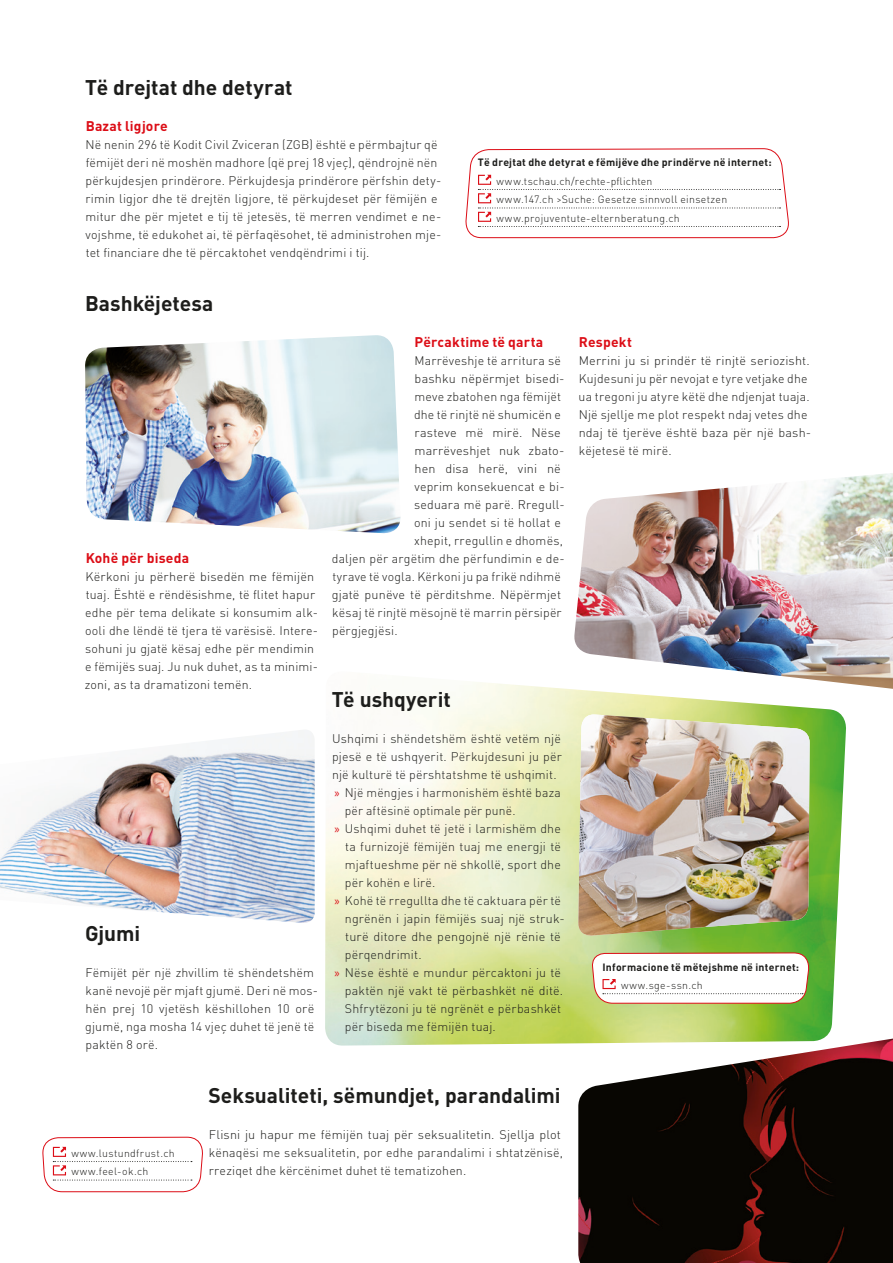
<style>
.page{position:relative;width:893px;height:1263px;background:#fff}
.page>*{position:absolute;margin:0;border:0;box-sizing:border-box;transform-origin:0 0}
.t1{font:700 21px "DINOT";color:#1d1d1b}
.t2{font:700 13.8px "DINOT";letter-spacing:.01em;color:#dc0d16}
.t3{font:300 12.3px/18px "DINOT";letter-spacing:.015em;color:#1d1d1b}
.t4{font:300 10.5px/18.5px "DINOT";letter-spacing:.03em;color:#1d1d1b}
.t5{font:700 10.5px "DINOT";letter-spacing:.02em;color:#1d1d1b}
.s1{font-family:"Myriad Pro";font-weight:400;color:#dc0d16}
</style>
<div class="page">
<img style="left:325px;top:682px;width:521px;height:364px">
<img style="left:85px;top:335px;width:316px;height:199px">
<img style="left:573px;top:473px;width:320px;height:216px">
<svg style="left:465px;top:149px;width:324px;height:90px"></svg>
<img style="left:578px;top:714px;width:232px;height:223px">
<svg style="left:591px;top:953px;width:220px;height:51px"></svg>
<img style="left:0;top:730px;width:315px;height:193px">
<img style="left:578px;top:1038px;width:315px;height:225px">
<svg style="left:42px;top:1136px;width:161px;height:57px"></svg>
<h1 class="t1" style="left:85px;top:73px;width:209px">Të drejtat dhe detyrat</h1>
<p class="t2" style="left:86px;top:116px;width:84px">Bazat ligjore</p>
<p class="t3" style="left:85px;top:135px;width:357px">Në nenin 296 të Kodit Civil Zviceran (ZGB) është e përmbajtur që fëmijët deri në moshën madhore (që prej 18 vjeç), qëndrojnë nën përkujdesjen prindërore. Përkujdesja prindërore përfshin dety&shy;rimin ligjor dhe të drejtën ligjore, të përkujdeset për fëmijën e mitur dhe për mjetet e tij të jetesës, të merren vendimet e ne&shy;vojshme, të edukohet ai, të përfaqësohet, të administrohen mje&shy;tet financiare dhe të përcaktohet vendqëndrimi i tij.</p>
<h1 class="t1" style="left:85px;top:289px;width:130px">Bashkëjetesa</h1>
<p class="t5" style="left:478px;top:155px;width:295px">Të drejtat dhe detyrat e fëmijëve dhe prindërve në internet:</p>
<p class="t4" style="left:497px;top:171px;width:232px">www.tschau.ch/rechte-pflichten<br>www.147.ch &gt;Suche: Gesetze sinnvoll einsetzen www.projuventute-elternberatung.ch</p>
<p class="t2" style="left:86px;top:548px;width:105px">Kohë për biseda</p>
<p class="t3" style="left:85px;top:567px;width:235px">Kërkoni ju përherë bisedën me fëmijën tuaj. Është e rëndësishme, të flitet hapur edhe për tema delikate si konsumim alk&shy;ooli dhe lëndë të tjera të varësisë. Intere&shy;sohuni ju gjatë kësaj edhe për mendimin e fëmijës suaj. Ju nuk duhet, as ta minimi&shy;zoni, as ta dramatizoni temën.</p>
<h1 class="t1" style="left:85px;top:919px;width:57px">Gjumi</h1>
<p class="t3" style="left:85px;top:963px;width:234px">Fëmijët për një zhvillim të shëndetshëm kanë nevojë për mjaft gjumë. Deri në mos&shy;hën prej 10 vjetësh këshillohen 10 orë gjumë, nga mosha 14 vjeç duhet të jenë të paktën 8 orë.</p>
<p class="t2" style="left:415px;top:332px;width:130px">Përcaktime të qarta</p>
<p class="t3" style="left:414px;top:351px;width:148px">Marrëveshje të arritura së</p>
<p class="t3" style="left:415px;top:369px;width:152px">bashku nëpërmjet bisedi-</p>
<p class="t3" style="left:414px;top:387px;width:148px">meve zbatohen nga fëmijët</p>
<p class="t3" style="left:414px;top:405px;width:148px">dhe të rinjtë në shumicën e</p>
<p class="t3" style="left:414px;top:423px;width:148px">rasteve më mirë. Nëse</p>
<p class="t3" style="left:414px;top:441px;width:152px">marrëveshjet nuk zbato-</p>
<p class="t3" style="left:415px;top:459px;width:148px">hen disa herë, vini në</p>
<p class="t3" style="left:415px;top:477px;width:152px">veprim konsekuencat e bi-</p>
<p class="t3" style="left:414px;top:495px;width:152px">seduara më parë. Rregull-</p>
<p class="t3" style="left:414px;top:513px;width:148px">oni ju sendet si të hollat e</p>
<p class="t3" style="left:414px;top:531px;width:150px">xhepit, rregullin e dhomës,</p>
<p class="t3" style="left:332px;top:549px;width:234px">daljen për argëtim dhe përfundimin e de-</p>
<p class="t3" style="left:332px;top:567px;width:230px">tyrave të vogla. Kërkoni ju pa frikë ndihmë</p>
<p class="t3" style="left:332px;top:585px;width:231px">gjatë punëve të përditshme. Nëpërmjet</p>
<p class="t3" style="left:332px;top:603px;width:231px">kësaj të rinjtë mësojnë të marrin përsipër</p>
<p class="t3" style="left:332px;top:621px;width:67px">përgjegjësi.</p>
<h1 class="t1" style="left:332px;top:685px;width:121px">Të ushqyerit</h1>
<p class="t3" style="left:332px;top:729px;width:230px">Ushqimi i shëndetshëm është vetëm një</p>
<p class="t3" style="left:332px;top:747px;width:231px">pjesë e të ushqyerit. Përkujdesuni ju për</p>
<p class="t3" style="left:332px;top:765px;width:226px">një kulturë të përshtatshme të ushqimit.</p>
<p class="t3" style="left:334px;top:783px;width:228px"><span class="s1">»</span> Një mëngjes i harmonishëm është baza</p>
<p class="t3" style="left:345px;top:801px;width:172px">për aftësinë optimale për punë.</p>
<p class="t3" style="left:335px;top:819px;width:228px"><span class="s1">»</span> Ushqimi duhet të jetë i larmishëm dhe</p>
<p class="t3" style="left:345px;top:837px;width:217px">ta furnizojë fëmijën tuaj me energji të</p>
<p class="t3" style="left:345px;top:855px;width:218px">mjaftueshme për në shkollë, sport dhe</p>
<p class="t3" style="left:345px;top:873px;width:92px">për kohën e lirë.</p>
<p class="t3" style="left:334px;top:891px;width:228px"><span class="s1">»</span> Kohë të rregullta dhe të caktuara për të</p>
<p class="t3" style="left:345px;top:909px;width:221px">ngrënën i japin fëmijës suaj një struk-</p>
<p class="t3" style="left:345px;top:927px;width:217px">turë ditore dhe pengojnë një rënie të</p>
<p class="t3" style="left:345px;top:945px;width:78px">përqendrimit.</p>
<p class="t3" style="left:334px;top:963px;width:228px"><span class="s1">»</span> Nëse është e mundur përcaktoni ju të</p>
<p class="t3" style="left:345px;top:981px;width:220px">paktën një vakt të përbashkët në ditë.</p>
<p class="t3" style="left:345px;top:999px;width:218px">Shfrytëzoni ju të ngrënët e përbashkët</p>
<p class="t3" style="left:345px;top:1017px;width:153px">për biseda me fëmijën tuaj.</p>
<p class="t4" style="left:71px;top:1143px;width:105px">www.lustundfrust.ch www.feel-ok.ch</p>
<h1 class="t1" style="left:208px;top:1081px;width:354px">Seksualiteti, sëmundjet, parandalimi</h1>
<p class="t3" style="left:209px;top:1125px;width:356px">Flisni ju hapur me fëmijën tuaj për seksualitetin. Sjellja plot kënaqësi me seksualitetin, por edhe parandalimi i shtatzënisë, rreziqet dhe kërcënimet duhet të tematizohen.</p>
<p class="t2" style="left:579px;top:332px;width:54px">Respekt</p>
<p class="t3" style="left:579px;top:351px;width:234px">Merrini ju si prindër të rinjtë seriozisht.<br>Kujdesuni ju për nevojat e tyre vetjake dhe ua tregoni ju atyre këtë dhe ndjenjat tuaja.<br>Një sjellje me plot respekt ndaj vetes dhe ndaj të tjerëve është baza për një bash&shy;këjetesë të mirë.</p>
<p class="t5" style="left:602px;top:960px;width:198px">Informacione të mëtejshme në internet:</p>
<p class="t4" style="left:621px;top:976px;width:83px">www.sge-ssn.ch</p>
</div>
